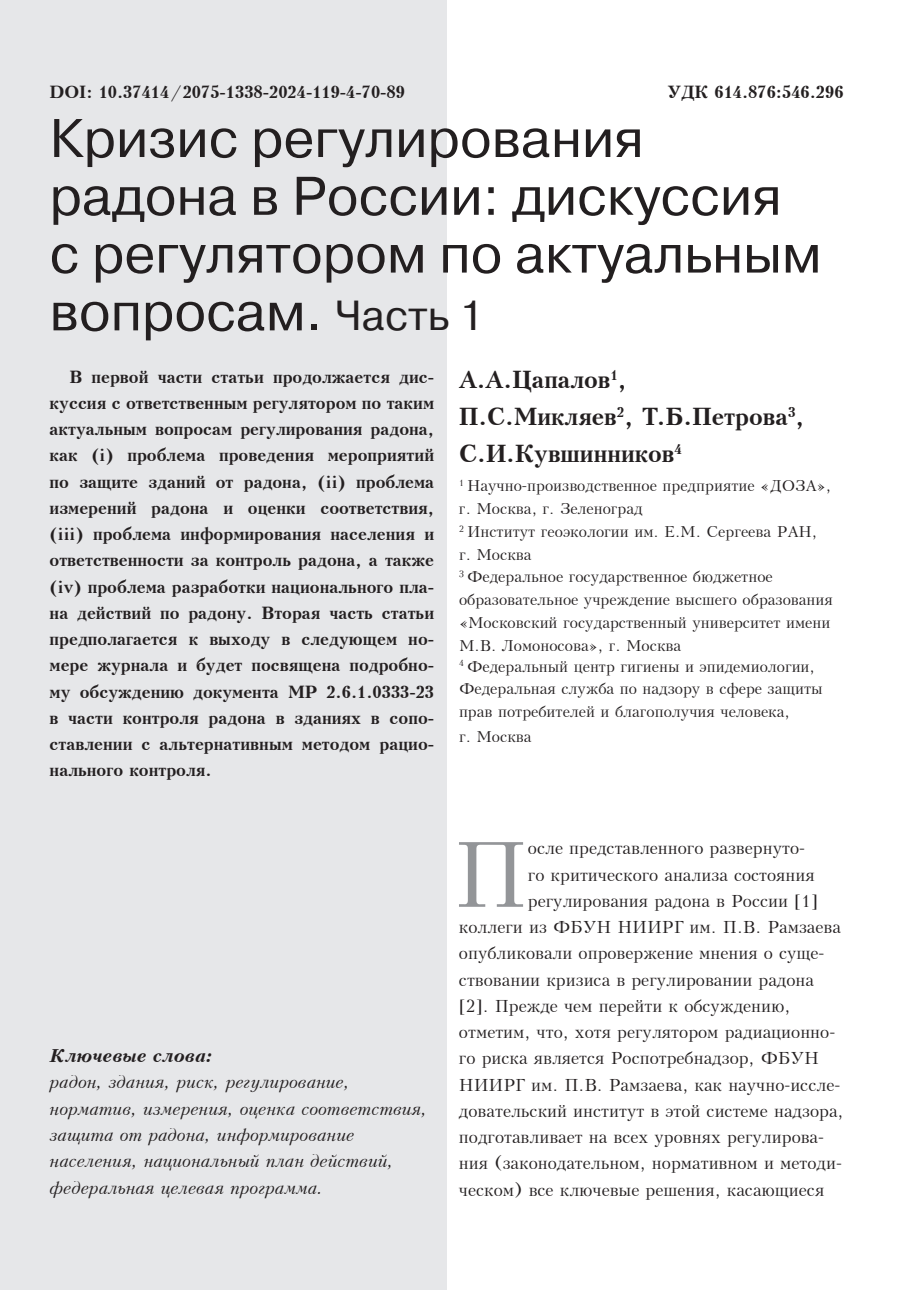
<style>
.page{position:relative;width:918px;height:1290px;background:#fff}
.page>*{position:absolute;margin:0;border:0;box-sizing:border-box;transform-origin:0 0}
.t1{font:93.1px "Peterburg";color:#939598}
.t2{font:54.25px/57.8px "Pragmatica C";color:#231f20}
.t3{font:700 24.5px/36.8px "Peterburg";color:#231f20}
.t4{font:700 17.5px/26.2px "Peterburg";color:#231f20;text-align:justify}
.t5{font:17.5px "Peterburg";color:#231f20}
.t6{font:italic 17.5px/26.2px "Peterburg";color:#231f20}
.t7{font:italic 700 17.5px "Peterburg";color:#231f20}
.t8{font:15.75px/22.8px "Peterburg";color:#231f20}
.s1{font-size:42px}
</style>
<div class="page">
<div style="left:0;top:0;width:446px;height:1290px;background:#e6e7e9"></div>
<p class="t4" style="left:50px;top:79px;width:357px">DOI: 10.37414/2075-1338-2024-119-4-70-89</p>
<p class="t4" style="left:667px;top:79px;width:178px">УДК 614.876:546.296</p>
<h2 class="t2" style="left:50px;top:110px;width:773px">Кризис регулирования радона в России: дискуссия с регулятором по актуальным вопросам. <span class="s1">Часть 1</span></h2>
<h3 class="t3" style="left:459px;top:361px;width:347px">А.А.Цапалов<sup>1</sup>,<br>П.С.Микляев<sup>2</sup>, T.Б.Петрова<sup>3</sup>,<br>С.И.Кувшинников<sup>4</sup></h3>
<p class="t8" style="left:459px;top:475px;width:375px"><sup>1</sup> Научно-производственное предприятие «ДОЗА», г. Москва, г. Зеленоград<br><sup>2</sup> Институт геоэкологии им. Е.М. Сергеева РАН, г. Москва<br><sup>3</sup> Федеральное государственное бюджетное образовательное учреждение высшего образования «Московский государственный университет имени М.В. Ломоносова», г. Москва</p>
<p class="t8" style="left:459px;top:655px;width:365px"><sup>4</sup> Федеральный центр гигиены и эпидемиологии,<br>Федеральная служба по надзору в сфере защиты прав потребителей и благополучия человека,</p>
<p class="t8" style="left:459px;top:725px;width:74px">г. Москва</p>
<p class="t4" style="left:50px;top:363px;width:386px;text-indent:20px">В первой части статьи продолжается дис&shy;куссия с ответственным регулятором по таким актуальным вопросам регулирования радона, как (i) проблема проведения мероприятий по защите зданий от радона, (ii) проблема измерений радона и оценки соответствия, (iii) проблема информирования населения и ответственности за контроль радона, а также (iv) проблема разработки национального пла&shy;на действий по радону. Вторая часть статьи предполагается к выходу в следующем но&shy;мере журнала и будет посвящена подробно&shy;му обсуждению документа МР 2.6.1.0333-23 в части контроля радона в зданиях в сопо&shy;ставлении с альтернативным методом рацио&shy;нального контроля.</p>
<p class="t7" style="left:50px;top:1045px;width:165px">Ключевые слова:</p>
<p class="t6" style="left:50px;top:1070px;width:379px">радон, здания, риск, регулирование, норматив, измерения, оценка соответствия, защита от радона, информирование населения, национальный план действий, федеральная целевая программа.</p>
<h1 class="t1" style="left:453px;top:820px;width:77px">П</h1>
<p class="t5" style="left:528px;top:838px;width:278px">осле представленного развернуто-</p>
<p class="t5" style="left:528px;top:864px;width:288px">го критического анализа состояния</p>
<p class="t5" style="left:528px;top:890px;width:291px">регулирования радона в России [1]</p>
<p class="t5" style="left:459px;top:917px;width:383px">коллеги из ФБУН НИИРГ им. П.В. Рамзаева</p>
<p class="t5" style="left:459px;top:943px;width:367px">опубликовали опровержение мнения о суще-</p>
<p class="t5" style="left:459px;top:969px;width:356px">ствовании кризиса в регулировании радона</p>
<p class="t5" style="left:459px;top:995px;width:333px">[2]. Прежде чем перейти к обсуждению,</p>
<p class="t5" style="left:459px;top:1022px;width:378px">отметим, что, хотя регулятором радиационно-</p>
<p class="t5" style="left:459px;top:1048px;width:361px">го риска является Роспотребнадзор, ФБУН</p>
<p class="t5" style="left:459px;top:1074px;width:383px">НИИРГ им. П.В. Рамзаева, как научно-иссле-</p>
<p class="t5" style="left:459px;top:1100px;width:386px">довательский институт в этой системе надзора,</p>
<p class="t5" style="left:459px;top:1127px;width:366px">подготавливает на всех уровнях регулирова-</p>
<p class="t5" style="left:459px;top:1153px;width:384px">ния (законодательном, нормативном и методи-</p>
<p class="t5" style="left:459px;top:1179px;width:367px">ческом) все ключевые решения, касающиеся</p>
</div>
